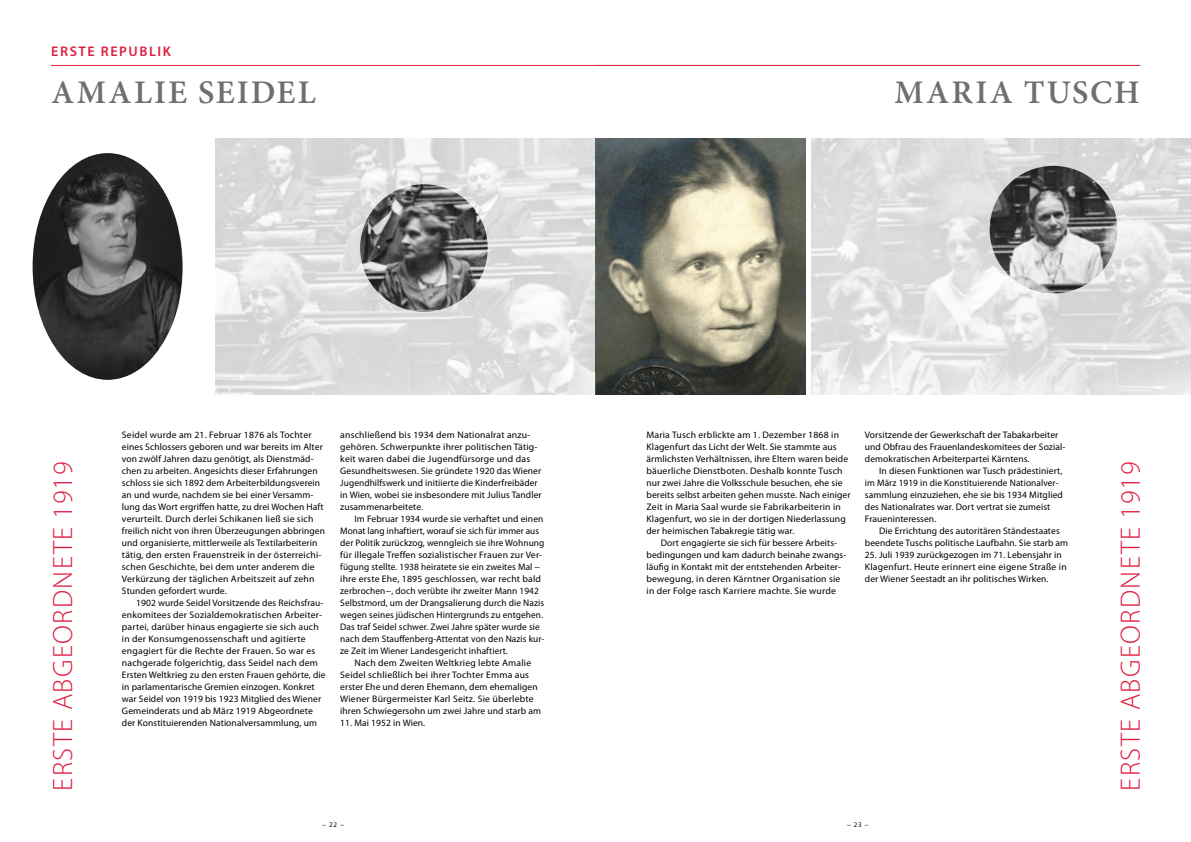
<style>
.page{position:relative;width:1191px;height:842px;background:#fff}
.page>*{position:absolute;margin:0;border:0;box-sizing:border-box;transform-origin:0 0}
.Headline_1_linksbünd{font:600 33px "Minion Pro";letter-spacing:.06em;color:#706f6f}
.Headline_1_rechtsbün{font:600 33px "Minion Pro";letter-spacing:.065em;color:#706f6f}
.Subheadline{font:300 28px "Myriad Pro";letter-spacing:.05em;color:#df1e40}
.Republik{font:600 14px "Myriad Pro";letter-spacing:.115em;color:#df1e40}
.Copy_Essay_Einzug{font:9.5px/12px "Myriad Pro";letter-spacing:.01em;color:#000}
.Copy_Essay{font:9.5px/12px "Myriad Pro";letter-spacing:.01em;color:#000}
.t1{font:7px "Myriad Pro";color:#000}
</style>
<div class="page">
<hr style="left:51px;top:65px;width:544px;height:1px;background:#df1e40">
<hr style="left:595px;top:65px;width:545px;height:1px;background:#df1e40">
<img style="left:33px;top:153px;width:150px;height:227px">
<img style="left:215px;top:139px;width:590px;height:255px">
<img style="left:811px;top:139px;width:380px;height:255px">
<img style="left:989px;top:166px;width:128px;height:127px;border-radius:64px">
<img style="left:360px;top:184px;width:128px;height:128px;border-radius:64px">
<h4 class="Republik" style="left:51px;top:42px;width:121px">ERSTE REPUBLIK</h4>
<h2 class="Headline_1_linksbünd" style="left:51px;top:70px;width:266px">AMALIE SEIDEL</h2>
<h2 class="Headline_1_rechtsbün" style="left:894px;top:70px;width:247px">MARIA TUSCH</h2>
<p class="Copy_Essay_Einzug" style="left:340px;top:429px;width:203px">anschließend bis 1934 dem Nationalrat anzu&shy;gehören. Schwerpunkte ihrer politischen Tätig&shy;keit waren dabei die Jugendfürsorge und das Gesundheitswesen. Sie gründete 1920 das Wiener Jugendhilfswerk und initiierte die Kinderfreibäder in Wien, wobei sie insbesondere mit Julius Tandler zusammenarbeitete.</p>
<p class="Copy_Essay_Einzug" style="left:340px;top:513px;width:206px;text-indent:14px">Im Februar 1934 wurde sie verhaftet und einen Monat lang inhaftiert, worauf sie sich für immer aus der Politik zurückzog, wenngleich sie ihre Wohnung für illegale Treffen sozialistischer Frauen zur Ver&shy;fügung stellte. 1938 heiratete sie ein zweites Mal − ihre erste Ehe, 1895 geschlossen, war recht bald zerbrochen−, doch verübte ihr zweiter Mann 1942<br>Selbstmord, um der Drangsalierung durch die Nazis wegen seines jüdischen Hintergrunds zu entgehen.<br>Das traf Seidel schwer. Zwei Jahre später wurde sie nach dem Stauffenberg-Attentat von den Nazis kur&shy;ze Zeit im Wiener Landesgericht inhaftiert.</p>
<p class="Copy_Essay_Einzug" style="left:340px;top:657px;width:202px;text-indent:14px">Nach dem Zweiten Weltkrieg lebte Amalie Seidel schließlich bei ihrer Tochter Emma aus erster Ehe und deren Ehemann, dem ehemaligen Wiener Bürgermeister Karl Seitz. Sie überlebte ihren Schwiegersohn um zwei Jahre und starb am</p>
<p class="Copy_Essay_Einzug" style="left:340px;top:717px;width:86px">11. Mai 1952 in Wien.</p>
<p class="Copy_Essay_Einzug" style="left:865px;top:429px;width:202px">Vorsitzende der Gewerkschaft der Tabakarbeiter und Obfrau des Frauenlandeskomitees der Sozial&shy;demokratischen Arbeiterpartei Kärntens.</p>
<p class="Copy_Essay_Einzug" style="left:865px;top:465px;width:199px;text-indent:14px">In diesen Funktionen war Tusch prädestiniert, im März 1919 in die Konstituierende Nationalver&shy;sammlung einzuziehen, ehe sie bis 1934 Mitglied des Nationalrates war. Dort vertrat sie zumeist Fraueninteressen.</p>
<p class="Copy_Essay_Einzug" style="left:865px;top:525px;width:205px;text-indent:14px">Die Errichtung des autoritären Ständestaates beendete Tuschs politische Laufbahn. Sie starb am</p>
<p class="Copy_Essay_Einzug" style="left:865px;top:549px;width:203px">25. Juli 1939 zurückgezogen im 71. Lebensjahr in<br>Klagenfurt. Heute erinnert eine eigene Straße in der Wiener Seestadt an ihr politisches Wirken.</p>
<p class="Copy_Essay" style="left:122px;top:429px;width:204px">Seidel wurde am 21. Februar 1876 als Tochter eines Schlossers geboren und war bereits im Alter von zwölf Jahren dazu genötigt, als Dienstmäd&shy;chen zu arbeiten. Angesichts dieser Erfahrungen schloss sie sich 1892 dem Arbeiterbildungsverein an und wurde, nachdem sie bei einer Versamm&shy;lung das Wort ergriffen hatte, zu drei Wochen Haft verurteilt. Durch derlei Schikanen ließ sie sich freilich nicht von ihren Überzeugungen abbringen und organisierte, mittlerweile als Textilarbeiterin tätig, den ersten Frauenstreik in der österreichi&shy;schen Geschichte, bei dem unter anderem die Verkürzung der täglichen Arbeitszeit auf zehn Stunden gefordert wurde.</p>
<p class="Copy_Essay_Einzug" style="left:122px;top:597px;width:205px;text-indent:14px">1902 wurde Seidel Vorsitzende des Reichsfrau&shy;enkomitees der Sozialdemokratischen Arbeiter&shy;partei, darüber hinaus engagierte sie sich auch in der Konsumgenossenschaft und agitierte engagiert für die Rechte der Frauen. So war es nachgerade folgerichtig, dass Seidel nach dem Ersten Weltkrieg zu den ersten Frauen gehörte, die in parlamentarische Gremien einzogen. Konkret war Seidel von 1919 bis 1923 Mitglied des Wiener Gemeinderats und ab März 1919 Abgeordnete der Konstituierenden Nationalversammlung, um</p>
<p class="Copy_Essay" style="left:646px;top:429px;width:205px">Maria Tusch erblickte am 1. Dezember 1868 in Klagenfurt das Licht der Welt. Sie stammte aus ärmlichsten Verhältnissen, ihre Eltern waren beide bäuerliche Dienstboten. Deshalb konnte Tusch nur zwei Jahre die Volksschule besuchen, ehe sie bereits selbst arbeiten gehen musste. Nach einiger Zeit in Maria Saal wurde sie Fabrikarbeiterin in Klagenfurt, wo sie in der dortigen Niederlassung der heimischen Tabakregie tätig war.</p>
<p class="Copy_Essay_Einzug" style="left:646px;top:537px;width:201px;text-indent:14px">Dort engagierte sie sich für bessere Arbeits&shy;bedingungen und kam dadurch beinahe zwangs&shy;läufig in Kontakt mit der entstehenden Arbeiter&shy;bewegung, in deren Kärntner Organisation sie in der Folge rasch Karriere machte. Sie wurde</p>
<h3 class="Subheadline" style="left:47px;top:791px;width:331px;rotate:-90deg">ERSTE ABGEORDNETE 1919</h3>
<h3 class="Subheadline" style="left:1115px;top:791px;width:331px;rotate:-90deg">ERSTE ABGEORDNETE 1919</h3>
<p class="t1" style="left:322px;top:821px;width:24px">− 22 −</p>
<p class="t1" style="left:846px;top:821px;width:24px">− 23 −</p>
</div>
